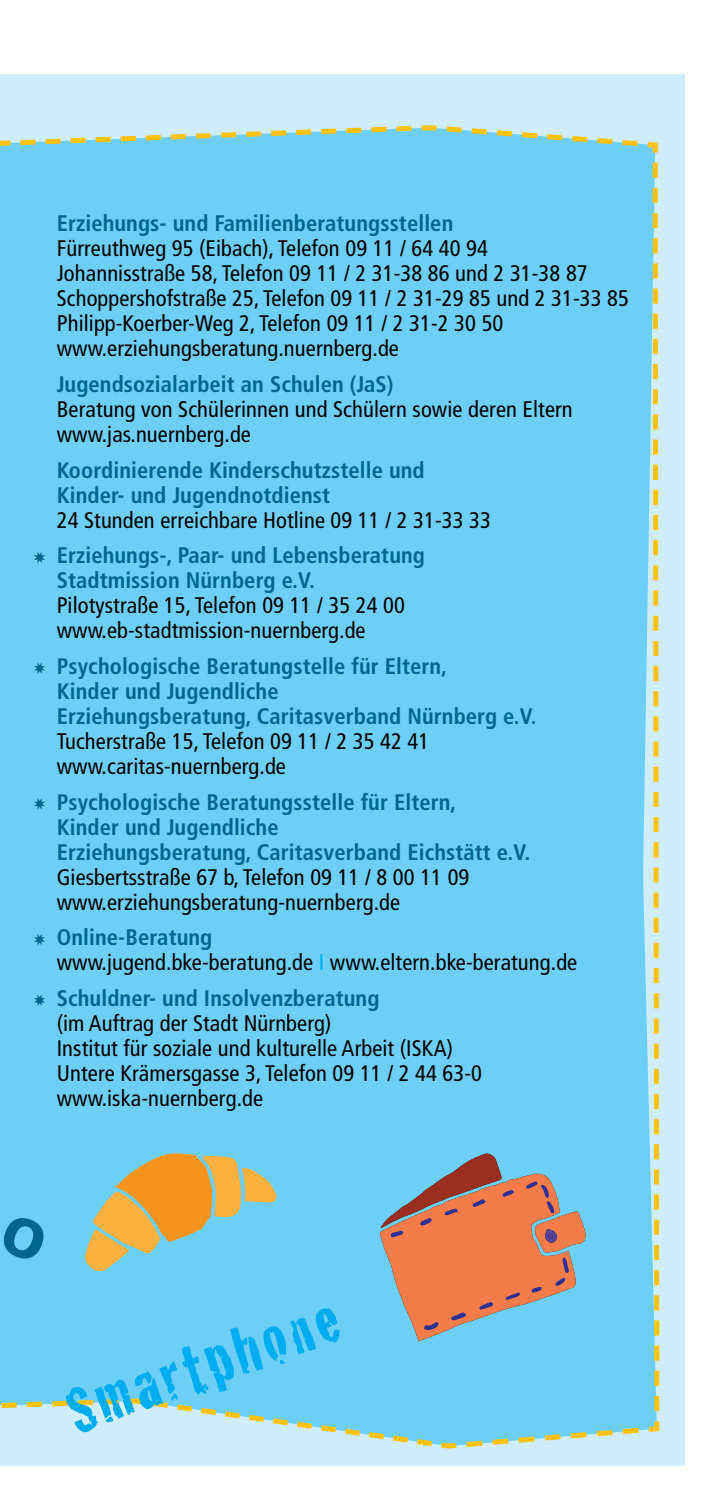
<style>
.page{position:relative;width:709px;height:1489px;background:#fff}
.page>*{position:absolute;margin:0;border:0;box-sizing:border-box;transform-origin:0 0}
.t1{font:70px "Cracked";color:#00aeef}
.t2{font:condensed 22.5px/25px "Frutiger LT Com";letter-spacing:.005em;color:#000}
.t3{font:700 condensed 22.5px/25px "Frutiger LT Com";letter-spacing:.005em;color:#00668a}
.s1{font-weight:700;color:#00668a}
.s2{color:#00aeef}
</style>
<div class="page">
<div style="left:0;top:74px;width:684px;height:1392px;background:#cfedfc"></div>
<div style="left:0;top:125px;width:660px;height:1324px;background:#6dcff6"></div>
<svg style="left:34px;top:551px;width:11px;height:12px"></svg>
<svg style="left:34px;top:662px;width:11px;height:12px"></svg>
<svg style="left:34px;top:798px;width:11px;height:11px"></svg>
<svg style="left:34px;top:933px;width:11px;height:12px"></svg>
<svg style="left:34px;top:994px;width:11px;height:12px"></svg>
<svg style="left:380px;top:1152px;width:206px;height:188px;background:#b4958b"></svg>
<svg style="left:85px;top:1153px;width:192px;height:118px;background:#b1b994"></svg>
<div style="left:0;top:1212px;width:49px;height:51px;background:#6dcff6"></div>
<p class="t3" style="left:57px;top:211px;width:398px">Erziehungs- und Familienberatungsstellen</p>
<p class="t2" style="left:57px;top:236px;width:574px">Fürreuthweg 95 (Eibach), Telefon 09 11 / 64 40 94<br>Johannisstraße 58, Telefon 09 11 / 2 31-38 86 und 2 31-38 87<br>Schoppershofstraße 25, Telefon 09 11 / 2 31-29 85 und 2 31-33 85<br>Philipp-Koerber-Weg 2, Telefon 09 11 / 2 31-2 30 50 www.erziehungsberatung.nuernberg.de</p>
<p class="t3" style="left:57px;top:371px;width:338px">Jugendsozialarbeit an Schulen (JaS)</p>
<p class="t2" style="left:57px;top:397px;width:517px">Beratung von Schülerinnen und Schülern sowie deren Eltern www.jas.nuernberg.de</p>
<p class="t3" style="left:57px;top:457px;width:369px">Koordinierende Kinderschutzstelle und<br>Kinder- und Jugendnotdienst</p>
<p class="t2" style="left:57px;top:507px;width:435px">24 Stunden erreichbare Hotline 09 11 / 2 31-33 33</p>
<p class="t3" style="left:57px;top:543px;width:370px">Erziehungs-, Paar- und Lebensberatung<br>Stadtmission Nürnberg e.V.</p>
<p class="t2" style="left:57px;top:593px;width:350px">Pilotystraße 15, Telefon 09 11 / 35 24 00 www.eb-stadtmission-nuernberg.de</p>
<p class="t3" style="left:57px;top:653px;width:481px">Psychologische Beratungstelle für Eltern,<br>Kinder und Jugendliche<br>Erziehungsberatung, Caritasverband Nürnberg e.V.</p>
<p class="t2" style="left:57px;top:728px;width:374px">Tucherstraße 15, Telefon 09 11 / 2 35 42 41 www.caritas-nuernberg.de</p>
<p class="t3" style="left:57px;top:789px;width:475px">Psychologische Beratungsstelle für Eltern,<br>Kinder und Jugendliche<br>Erziehungsberatung, Caritasverband Eichstätt e.V.</p>
<p class="t2" style="left:57px;top:864px;width:414px">Giesbertsstraße 67 b, Telefon 09 11 / 8 00 11 09 www.erziehungsberatung-nuernberg.de</p>
<p class="t2" style="left:57px;top:925px;width:522px"><span class="s1">Online-Beratung<br></span>www.jugend.bke-beratung.de <span class="s2">I</span> www.eltern.bke-beratung.de</p>
<p class="t3" style="left:57px;top:985px;width:324px">Schuldner- und Insolvenzberatung</p>
<p class="t2" style="left:57px;top:1010px;width:427px">(im Auftrag der Stadt Nürnberg)<br>Institut für soziale und kulturelle Arbeit (ISKA)<br>Untere Krämersgasse 3, Telefon 09 11 / 2 44 63-0 www.iska-nuernberg.de</p>
<h1 class="t1" style="left:51px;top:1359px;width:287px;rotate:-19deg">Smartphone</h1>
</div>
